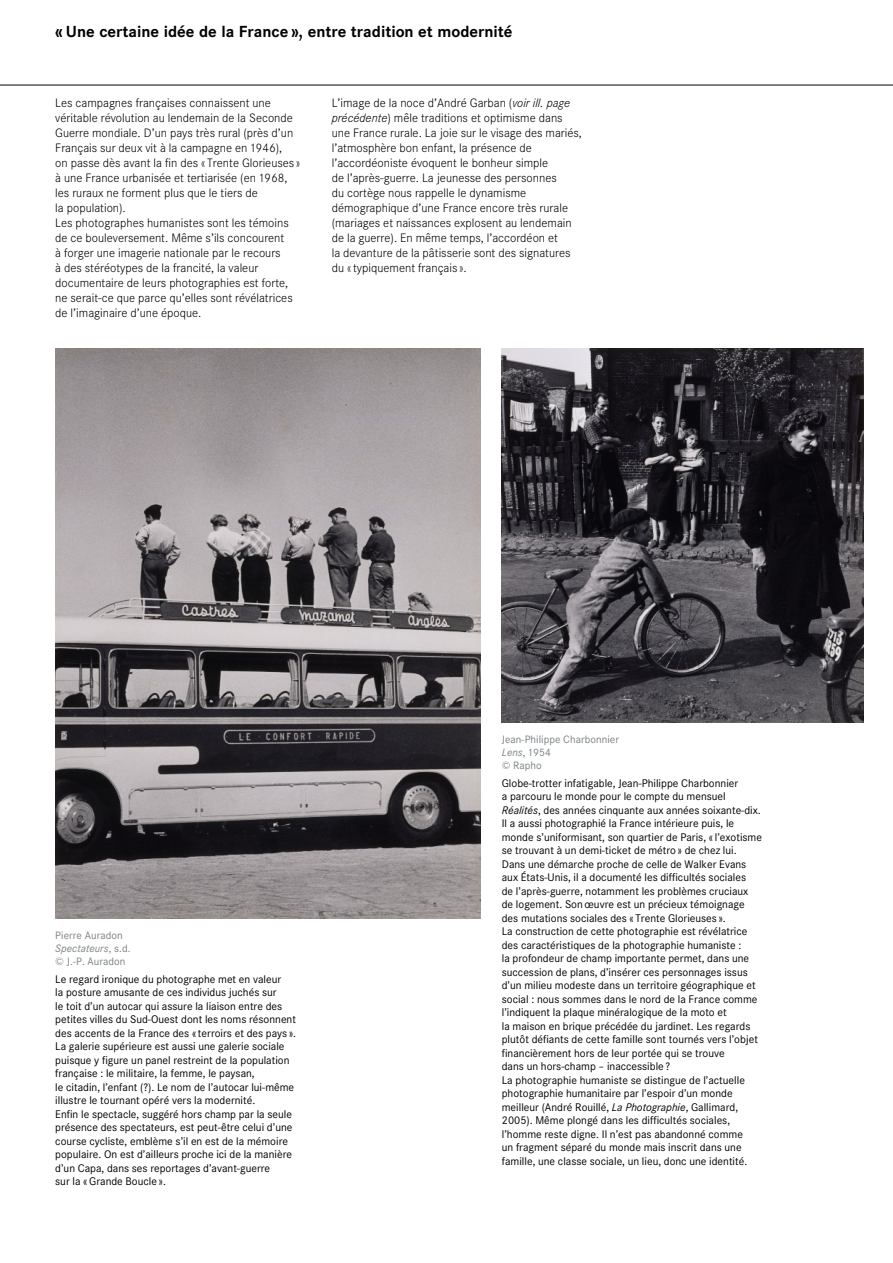
<style>
.page{position:relative;width:893px;height:1263px;background:#fff}
.page>*{position:absolute;margin:0;border:0;box-sizing:border-box;transform-origin:0 0}
.t1{font:700 15.75px "Corporate SBQ3";color:#000}
.t2{font:300 12px/15px "Corporate SBQ3";color:#000}
.t3{font:10.8px/13.5px "Corporate SBQ3";color:#000}
.t4{font:10.5px/12.8px "Corporate SBQ3";letter-spacing:.005em;color:#7a8083}
.s1{font-style:italic}
</style>
<div class="page">
<img style="left:55px;top:349px;width:425px;height:569px">
<hr style="left:0;top:85px;width:893px;height:1px;background:#000">
<img style="left:502px;top:349px;width:361px;height:374px">
<h1 class="t1" style="left:55px;top:27px;width:459px">« Une certaine idée de la France », entre tradition et modernité</h1>
<p class="t2" style="left:55px;top:96px;width:246px">Les campagnes françaises connaissent une véritable révolution au lendemain de la Seconde Guerre mondiale. D’un pays très rural (près d’un Français sur deux vit à la campagne en 1946),<br>on passe dès avant la fin des « Trente Glorieuses » à une France urbanisée et tertiarisée (en 1968, les ruraux ne forment plus que le tiers de<br>la population).<br>Les photographes humanistes sont les témoins de ce bouleversement. Même s’ils concourent<br>à forger une imagerie nationale par le recours<br>à des stéréotypes de la francité, la valeur documentaire de leurs photographies est forte, ne serait-ce que parce qu’elles sont révélatrices de l’imaginaire d’une époque.</p>
<p class="t2" style="left:332px;top:96px;width:252px">L’image de la noce d’André Garban (<span class="s1">voir ill. page précédente</span>) mêle traditions et optimisme dans une France rurale. La joie sur le visage des mariés, l’atmosphère bon enfant, la présence de l’accordéoniste évoquent le bonheur simple<br>de l’après-guerre. La jeunesse des personnes<br>du cortège nous rappelle le dynamisme démographique d’une France encore très rurale (mariages et naissances explosent au lendemain de la guerre). En même temps, l’accordéon et<br>la devanture de la pâtisserie sont des signatures du « typiquement français ».</p>
<p class="t4" style="left:55px;top:930px;width:77px">Pierre Auradon<br><span class="s1">Spectateurs</span>, s.d. © J.-P. Auradon</p>
<p class="t3" style="left:55px;top:973px;width:242px">Le regard ironique du photographe met en valeur<br>la posture amusante de ces individus juchés sur<br>le toit d’un autocar qui assure la liaison entre des petites villes du Sud-Ouest dont les noms résonnent des accents de la France des « terroirs et des pays ».<br>La galerie supérieure est aussi une galerie sociale puisque y figure un panel restreint de la population française : le militaire, la femme, le paysan,<br>le citadin, l’enfant (?). Le nom de l’autocar lui-même illustre le tournant opéré vers la modernité.<br>Enfin le spectacle, suggéré hors champ par la seule présence des spectateurs, est peut-être celui d’une course cycliste, emblème s’il en est de la mémoire populaire. On est d’ailleurs proche ici de la manière d’un Capa, dans ses reportages d’avant-guerre<br>sur la « Grande Boucle ».</p>
<p class="t4" style="left:502px;top:734px;width:119px">Jean-Philippe Charbonnier<br><span class="s1">Lens</span>, 1954<br>© Rapho</p>
<p class="t3" style="left:502px;top:777px;width:262px">Globe-trotter infatigable, Jean-Philippe Charbonnier<br>a parcouru le monde pour le compte du mensuel <span class="s1">Réalités</span>, des années cinquante aux années soixante-dix.<br>Il a aussi photographié la France intérieure puis, le monde s’uniformisant, son quartier de Paris, « l’exotisme se trouvant à un demi-ticket de métro » de chez lui.<br>Dans une démarche proche de celle de Walker Evans aux États-Unis, il a documenté les difficultés sociales<br>de l’après-guerre, notamment les problèmes cruciaux de logement. Son œuvre est un précieux témoignage des mutations sociales des « Trente Glorieuses ».<br>La construction de cette photographie est révélatrice des caractéristiques de la photographie humaniste :<br>la profondeur de champ importante permet, dans une succession de plans, d’insérer ces personnages issus d’un milieu modeste dans un territoire géographique et social : nous sommes dans le nord de la France comme l’indiquent la plaque minéralogique de la moto et<br>la maison en brique précédée du jardinet. Les regards plutôt défiants de cette famille sont tournés vers l’objet financièrement hors de leur portée qui se trouve<br>dans un hors-champ – inaccessible ?<br>La photographie humaniste se distingue de l’actuelle photographie humanitaire par l’espoir d’un monde meilleur (André Rouillé, <span class="s1">La Photographie</span>, Gallimard, 2005). Même plongé dans les difficultés sociales, l’homme reste digne. Il n’est pas abandonné comme<br>un fragment séparé du monde mais inscrit dans une famille, une classe sociale, un lieu, donc une identité.</p>
</div>
